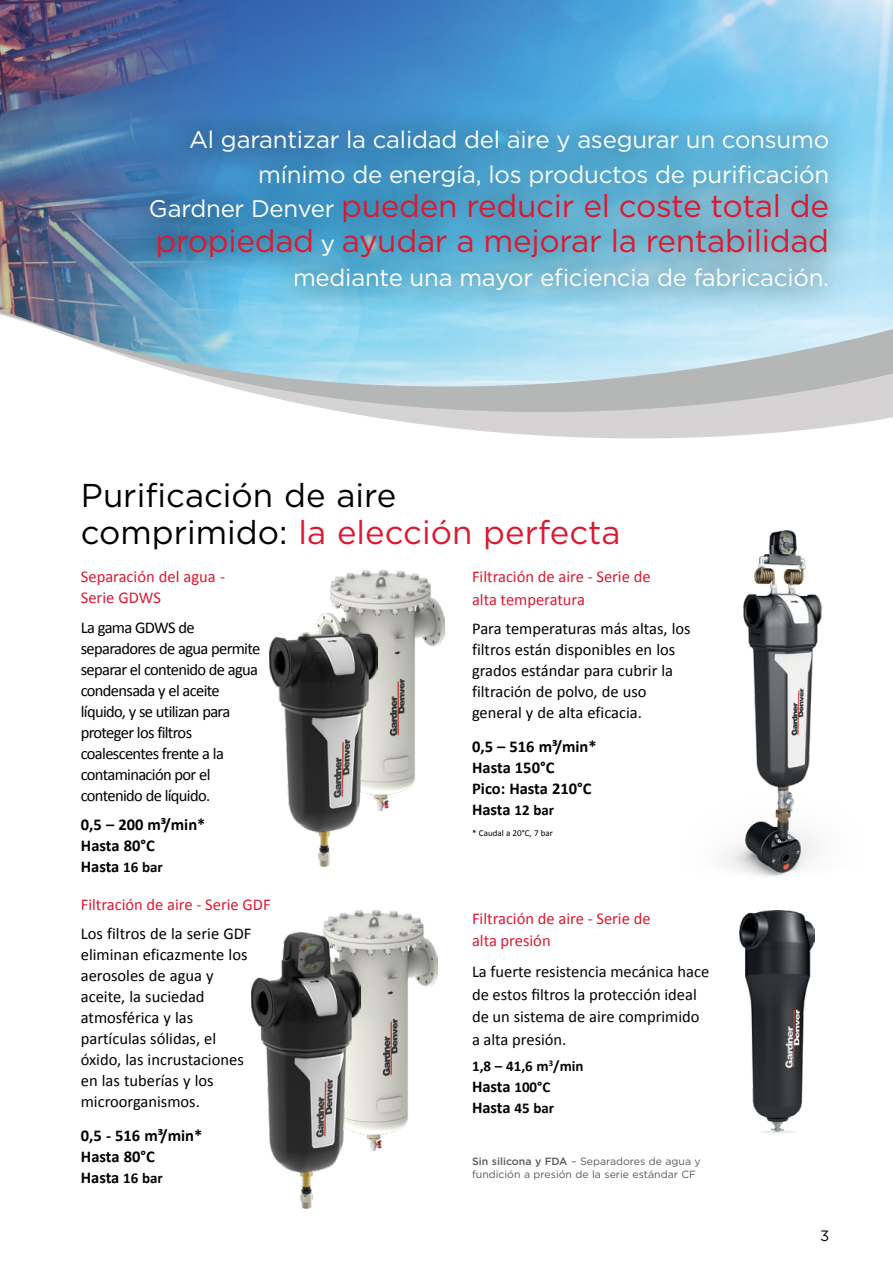
<style>
.page{position:relative;width:893px;height:1263px;background:#fff}
.page>*{position:absolute;margin:0;border:0;box-sizing:border-box;transform-origin:0 0}
.t1{font:33px/37.5px "Gotham";color:#000}
.t2{font:31.5px/34.5px "Gotham";letter-spacing:-.01em;color:#da1a32}
.t3{font:24px/34.5px "Gotham";letter-spacing:-.01em;color:#fff;text-align:right}
.t4{font:16.5px/21px "Calibri";color:#000}
.t5{font:16.5px/21px "Calibri";letter-spacing:-.04em;color:#000}
.t6{font:700 16.5px/21px "Calibri";color:#000}
.t7{font:16.5px/22.5px "Calibri";color:#da1a32}
.t8{font:16.5px/22.5px "Calibri";color:#030408}
.t9{font:700 15px "Calibri";color:#030408}
.t10{font:15px "Gotham";color:#000}
.t11{font:10.5px/12.6px "Gotham";color:#58595b}
.t12{font:9px "Calibri";color:#000}
.s1{font-size:24px;color:#fff}
.s2{color:#da1a32}
.s3{font-size:15px;color:#030408}
.s4{font-weight:500}
</style>
<div class="page">
<img style="left:249px;top:0;width:644px;height:148px">
<img style="left:0;top:0;width:249px;height:148px">
<svg style="left:0;top:148px;width:893px;height:291px"></svg>
<img style="left:323px;top:910px;width:115px;height:240px">
<img style="left:316px;top:570px;width:128px;height:240px">
<img style="left:724px;top:530px;width:99px;height:347px">
<img style="left:252px;top:932px;width:108px;height:276px">
<img style="left:269px;top:632px;width:108px;height:234px">
<svg style="left:124px;top:105px;width:730px;height:210px;background:#5ea7cd"></svg>
<img style="left:740px;top:910px;width:75px;height:223px">
<h3 class="t3" style="left:189px;top:122px;width:641px">Al garantizar la calidad del aire y asegurar un consumo mínimo de energía, los productos de purificación</h3>
<h2 class="t2" style="left:149px;top:188px;width:682px"><span class="s1">Gardner Denver</span> pueden reducir el coste total de propiedad <span class="s1">y</span> ayudar a mejorar la rentabilidad</h2>
<h3 class="t3" style="left:293px;top:260px;width:538px">mediante una mayor eficiencia de fabricación.</h3>
<h1 class="t1" style="left:81px;top:476px;width:541px">Purificación de aire<br>comprimido: <span class="s2">la elección perfecta</span></h1>
<p class="t7" style="left:81px;top:566px;width:146px;line-height:21px">Separación del agua -<br>Serie GDWS</p>
<p class="t5" style="left:81px;top:616px;width:181px">La gama GDWS de separadores de agua permite separar el contenido de agua condensada y el aceite líquido, y se utilizan para proteger los filtros coalescentes frente a la contaminación por el contenido de líquido.</p>
<p class="t6" style="left:81px;top:814px;width:126px">0,5 – 200 m³/min*<br>Hasta 80°C<br>Hasta <span class="s3">16 bar</span></p>
<p class="t7" style="left:81px;top:892px;width:191px">Filtración de aire - Serie GDF</p>
<p class="t4" style="left:81px;top:923px;width:172px">Los filtros de la serie GDF eliminan eficazmente los aerosoles de agua y aceite, la suciedad atmosférica y las partículas sólidas, el óxido, las incrustaciones en las tuberías y los microorganismos.</p>
<p class="t6" style="left:81px;top:1124px;width:123px">0,5 - 516 m³/min*<br>Hasta 80°C<br>Hasta <span class="s3">16 bar</span></p>
<p class="t7" style="left:472px;top:565px;width:180px">Filtración de aire - Serie de alta temperatura</p>
<p class="t4" style="left:472px;top:618px;width:220px">Para temperaturas más altas, los filtros están disponibles en los grados estándar para cubrir la filtración de polvo, de uso general y de alta eficacia.</p>
<p class="t6" style="left:472px;top:735px;width:126px">0,5 – 516 m³/min*<br>Hasta 150°C<br>Pico: Hasta 210°C<br>Hasta <span class="s3">12 bar</span></p>
<p class="t12" style="left:472px;top:826px;width:82px">* Caudal a 20°C, 7 bar</p>
<p class="t7" style="left:472px;top:906px;width:180px">Filtración de aire - Serie de alta presión</p>
<p class="t8" style="left:472px;top:960px;width:239px">La fuerte resistencia mecánica hace de estos filtros la protección ideal de un sistema de aire comprimido a alta presión.</p>
<p class="t9" style="left:472px;top:1055px;width:113px">1,8 – 41,6 m<sup>3</sup>/min</p>
<p class="t6" style="left:472px;top:1075px;width:84px">Hasta <span class="s3">100°C<br></span>Hasta <span class="s3">45 bar</span></p>
<p class="t11" style="left:472px;top:1155px;width:230px"><span class="s4">Sin silicona y FDA</span> – Separadores de agua y fundición a presión de la serie estándar CF</p>
<p class="t10" style="left:820px;top:1226px;width:11px">3</p>
</div>
